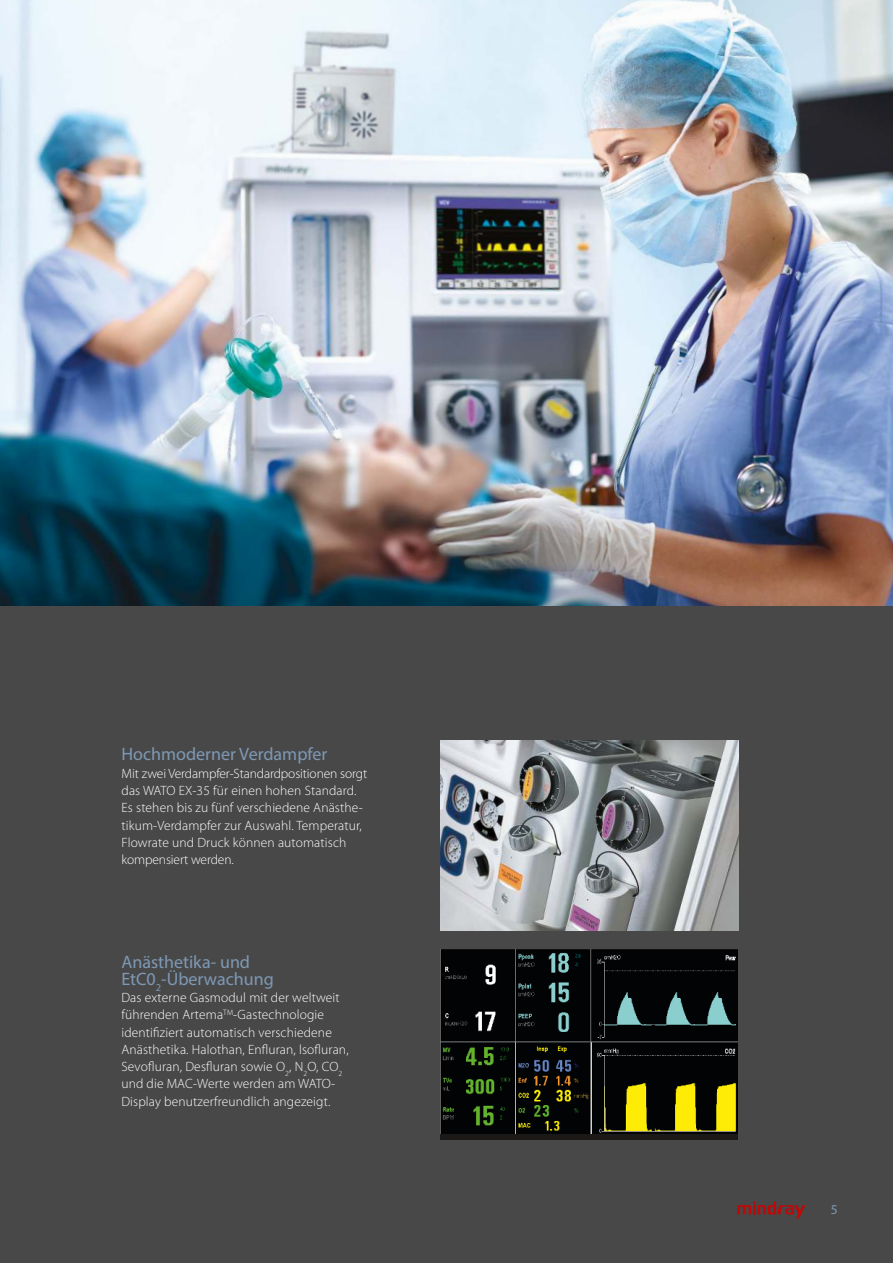
<style>
.page{position:relative;width:893px;height:1263px;background:#fff}
.page>*{position:absolute;margin:0;border:0;box-sizing:border-box;transform-origin:0 0}
.t1{font:18px/17.2px "Myriad Pro";color:#7d99b5}
.t2{font:300 13.5px/17.2px "Myriad Pro";letter-spacing:.01em;color:#fff}
.t3{font:13.5px "Myriad Pro";color:#7d99b5}
</style>
<div class="page">
<div style="left:0;top:605px;width:893px;height:658px;background:#494848"></div>
<img style="left:440px;top:741px;width:299px;height:190px">
<svg style="left:440px;top:1133px;width:297px;height:7px;background:#161615"></svg>
<img style="left:440px;top:949px;width:297px;height:184px">
<img style="left:0;top:0;width:893px;height:605px">
<svg style="left:737px;top:1201px;width:68px;height:17px"></svg>
<h1 class="t1" style="left:122px;top:746px;width:207px">Hochmoderner Verdampfer</h1>
<p class="t2" style="left:122px;top:765px;width:247px">Mit zwei Verdampfer-Standardpositionen sorgt das WATO EX-35 für einen hohen Standard.<br>Es stehen bis zu fünf verschiedene Anästhe&shy;tikum-Verdampfer zur Auswahl. Temperatur, Flowrate und Druck können automatisch kompensiert werden.</p>
<h1 class="t1" style="left:121px;top:953px;width:154px">Anästhetika- und<br>EtC0<sub>2</sub>-Überwachung</h1>
<p class="t2" style="left:121px;top:989px;width:229px">Das externe Gasmodul mit der weltweit führenden Artema<sup>TM</sup>-Gastechnologie identifiziert automatisch verschiedene Anästhetika. Halothan, Enfluran, lsofluran, Sevofluran, Desfluran sowie O<sub>2</sub>, N<sub>2</sub>O, CO<sub>2 </sub>und die MAC-Werte werden am WATO-Display benutzerfreundlich angezeigt.</p>
<p class="t3" style="left:831px;top:1203px;width:8px">5</p>
</div>
